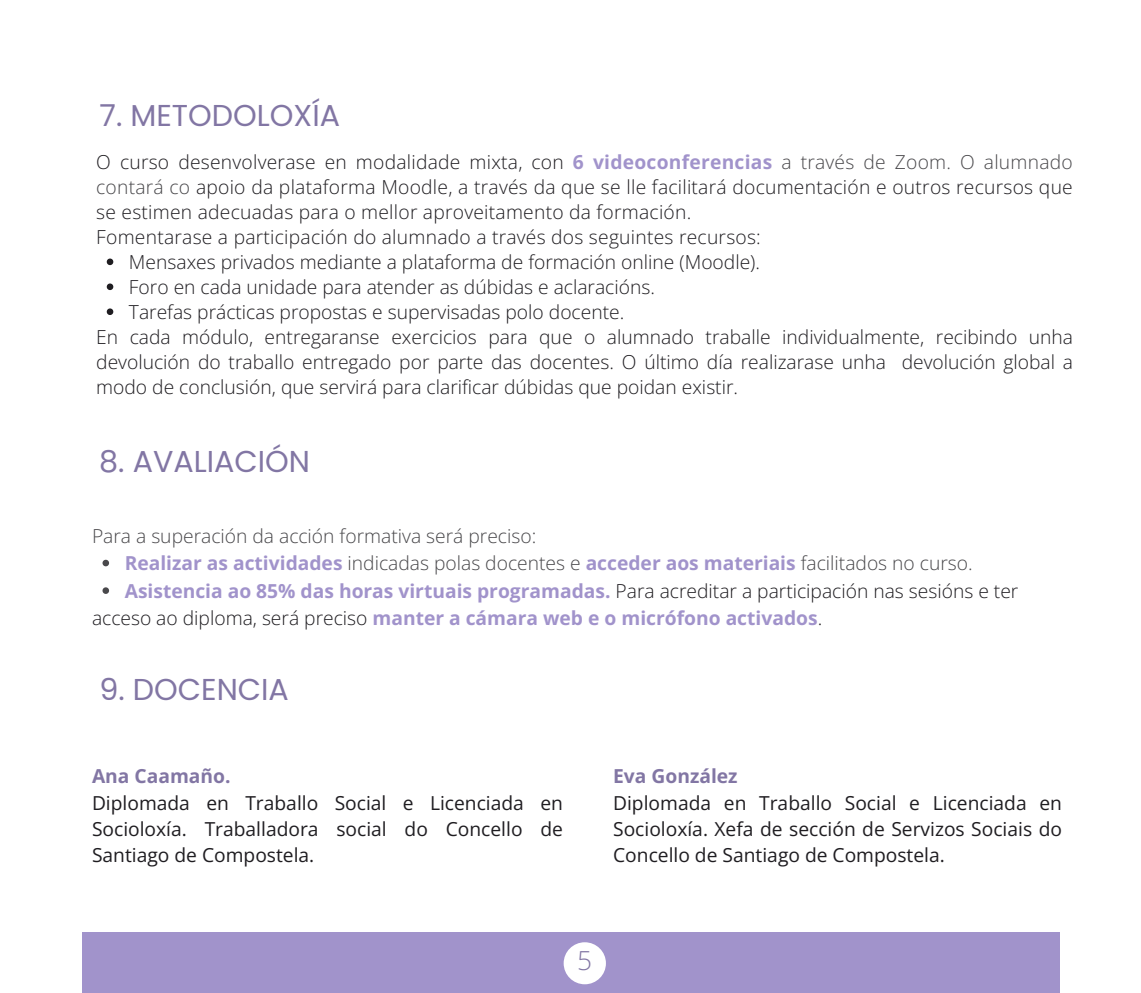
<style>
.page{position:relative;width:1141px;height:993px;background:#fff}
.page>*{position:absolute;margin:0;border:0;box-sizing:border-box;transform-origin:0 0}
.t1{font:30.1px "Poppins";color:#8276a4}
.t2{font:300 26.25px "Open Sans";color:#8276a4}
.t3{font:300 19.25px/24.8px "Open Sans";color:#1f1d21;text-align:justify}
.t4{font:19.25px/26.2px "Open Sans";color:#1f1d21;text-align:justify}
.t5{font:700 19.25px "Open Sans";color:#a193cb}
.t6{font:300 19.25px "Open Sans";color:#49484b}
.t7{font:700 19.25px "Open Sans";color:#8276a4}
.s1{font-weight:700;color:#a193cb}
.s2{color:#49484b}
.s3{font-weight:300;color:#1f1d21}
</style>
<div class="page">
<div style="left:82px;top:932px;width:978px;height:60px;background:#a193cb"></div>
<svg style="left:563px;top:942px;width:43px;height:42px;fill:#fff"></svg>
<svg style="left:102px;top:559px;width:7px;height:7px"></svg>
<svg style="left:102px;top:587px;width:7px;height:6px"></svg>
<svg style="left:107px;top:258px;width:6px;height:7px"></svg>
<svg style="left:107px;top:283px;width:6px;height:7px"></svg>
<svg style="left:107px;top:308px;width:6px;height:7px"></svg>
<p class="t1" style="left:100px;top:94px;width:242px">7. METODOLOXÍA</p>
<p class="t3" style="left:96px;top:149px;width:978px">O curso desenvolverase en modalidade mixta, con <span class="s1">6 videoconferencias</span> <span class="s2">a través de Zoom. O alumnado contará co</span> apoio da plataforma Moodle, a través da que se lle facilitará documentación e outros recursos que se estimen adecuadas para o mellor aproveitamento da formación.</p>
<p class="t3" style="left:96px;top:224px;width:666px">Fomentarase a participación do alumnado a través dos seguintes recursos:</p>
<p class="t3" style="left:129px;top:249px;width:632px">Mensaxes privados mediante a plataforma de formación online (Moodle).</p>
<p class="t3" style="left:129px;top:274px;width:527px">Foro en cada unidade para atender as dúbidas e aclaracións.</p>
<p class="t3" style="left:129px;top:299px;width:497px">Tarefas prácticas propostas e supervisadas polo docente.</p>
<p class="t3" style="left:96px;top:324px;width:978px">En cada módulo, entregaranse exercicios para que o alumnado traballe individualmente, recibindo unha devolución do traballo entregado por parte das docentes. O último día realizarase unha devolución global a modo de conclusión, que servirá para clarificar dúbidas que poidan existir.</p>
<p class="t1" style="left:99px;top:440px;width:212px">8. AVALIACIÓN</p>
<p class="t6" style="left:92px;top:522px;width:446px">Para a superación da acción formativa será preciso:</p>
<p class="t6" style="left:125px;top:549px;width:849px"><span class="s1">Realizar as actividades</span> indicadas polas docentes e <span class="s1">acceder aos materiais</span> facilitados no curso.</p>
<p class="t5" style="left:125px;top:577px;width:895px">Asistencia ao 85% das horas virtuais programadas. <span class="s3">Para acreditar a participación nas sesións e ter</span></p>
<p class="t5" style="left:92px;top:604px;width:731px"><span class="s3">acceso ao diploma, será preciso</span> manter a cámara web e o micrófono activados<span class="s3">.</span></p>
<p class="t1" style="left:100px;top:668px;width:191px">9. DOCENCIA</p>
<p class="t7" style="left:92px;top:762px;width:140px">Ana Caamaño.</p>
<p class="t4" style="left:92px;top:789px;width:472px">Diplomada en Traballo Social e Licenciada en Socioloxía. Traballadora social do Concello de Santiago de Compostela.</p>
<p class="t7" style="left:613px;top:762px;width:126px">Eva González</p>
<p class="t4" style="left:613px;top:789px;width:450px">Diplomada en Traballo Social e Licenciada en Socioloxía. Xefa de sección de Servizos Sociais do Concello de Santiago de Compostela.</p>
<p class="t2" style="left:577px;top:942px;width:16px">5</p>
</div>
